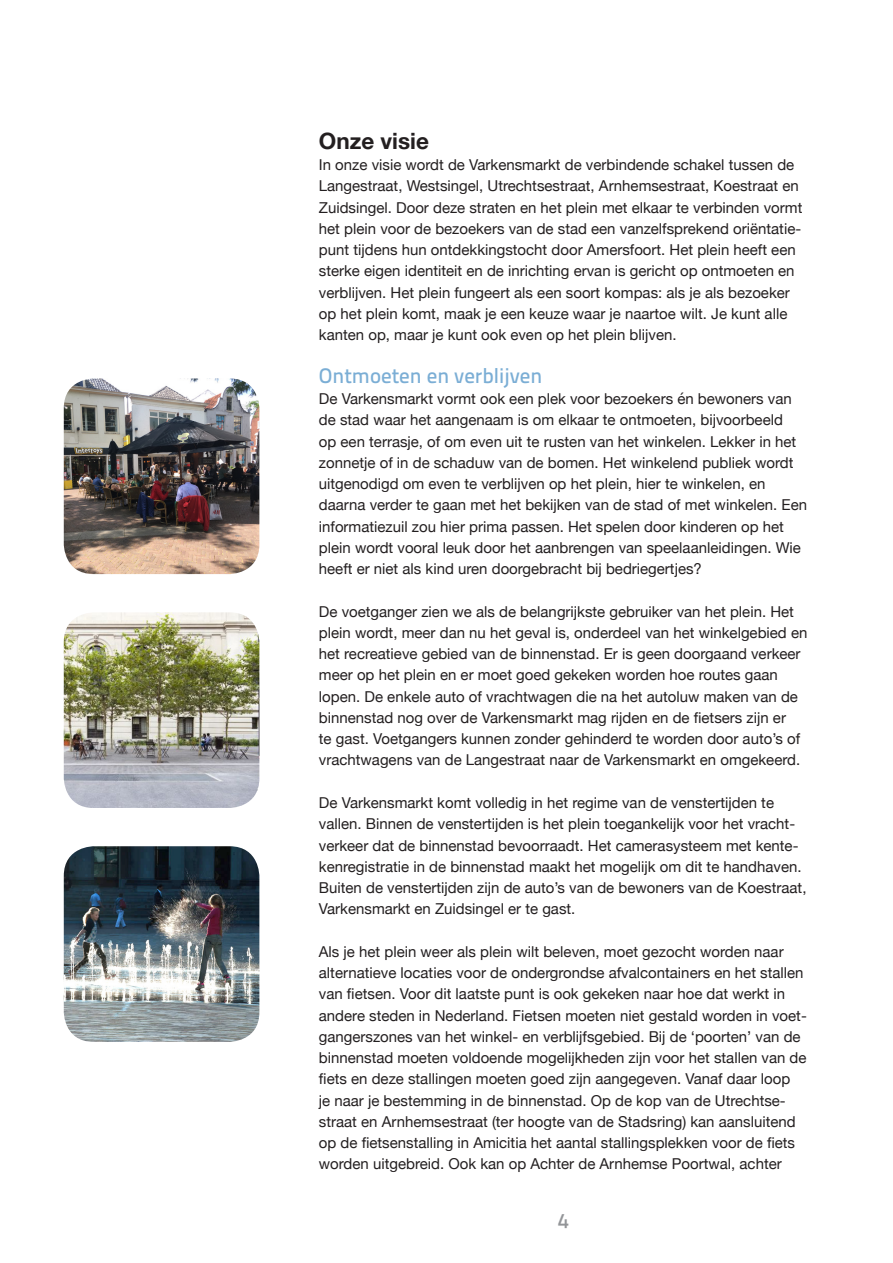
<style>
.page{position:relative;width:893px;height:1263px;background:#fff}
.page>*{position:absolute;margin:0;border:0;box-sizing:border-box;transform-origin:0 0}
.Paragraaf_kop{font:700 22.5px "Helvetica Neue";color:#231f20}
.Subkop{font:500 21px "Titillium Text 22 L";color:#7baed5}
.t1{font:500 21px "Titillium Text 22 L";color:#939598}
.t2{font:15px/21.3px "Helvetica Neue";color:#231f20}
</style>
<div class="page">
<img style="left:64px;top:612px;width:195px;height:196px">
<img style="left:64px;top:846px;width:195px;height:196px">
<img style="left:64px;top:378px;width:195px;height:196px">
<p class="Paragraaf_kop" style="left:319px;top:123px;width:112px">Onze visie</p>
<p class="t2" style="left:319px;top:155px;width:485px">In onze visie wordt de Varkensmarkt de verbindende schakel tussen de Langestraat, Westsingel, Utrechtsestraat, Arnhemsestraat, Koestraat en Zuidsingel. Door deze straten en het plein met elkaar te verbinden vormt het plein voor de bezoekers van de stad een vanzelfsprekend oriëntatie&shy;punt tijdens hun ontdekkingstocht door Amersfoort. Het plein heeft een sterke eigen identiteit en de inrichting ervan is gericht op ontmoeten en verblijven. Het plein fungeert als een soort kompas: als je als bezoeker op het plein komt, maak je een keuze waar je naartoe wilt. Je kunt alle kanten op, maar je kunt ook even op het plein blijven.</p>
<p class="Subkop" style="left:319px;top:359px;width:225px">Ontmoeten en verblijven</p>
<p class="t2" style="left:319px;top:389px;width:490px">De Varkensmarkt vormt ook een plek voor bezoekers én bewoners van de stad waar het aangenaam is om elkaar te ontmoeten, bijvoorbeeld<br>op een terrasje, of om even uit te rusten van het winkelen. Lekker in het zonnetje of in de schaduw van de bomen. Het winkelend publiek wordt uitgenodigd om even te verblijven op het plein, hier te winkelen, en daarna verder te gaan met het bekijken van de stad of met winkelen. Een informatiezuil zou hier prima passen. Het spelen door kinderen op het plein wordt vooral leuk door het aanbrengen van speelaanleidingen. Wie heeft er niet als kind uren doorgebracht bij bedriegertjes?</p>
<p class="t2" style="left:319px;top:601px;width:490px">De voetganger zien we als de belangrijkste gebruiker van het plein. Het plein wordt, meer dan nu het geval is, onderdeel van het winkelgebied en het recreatieve gebied van de binnenstad. Er is geen doorgaand verkeer meer op het plein en er moet goed gekeken worden hoe routes gaan lopen. De enkele auto of vrachtwagen die na het autoluw maken van de binnenstad nog over de Varkensmarkt mag rijden en de fietsers zijn er<br>te gast. Voetgangers kunnen zonder gehinderd te worden door auto’s of vrachtwagens van de Langestraat naar de Varkensmarkt en omgekeerd.</p>
<p class="t2" style="left:319px;top:793px;width:489px">De Varkensmarkt komt volledig in het regime van de venstertijden te vallen. Binnen de venstertijden is het plein toegankelijk voor het vracht&shy;verkeer dat de binnenstad bevoorraadt. Het camerasysteem met kente&shy;kenregistratie in de binnenstad maakt het mogelijk om dit te handhaven.<br>Buiten de venstertijden zijn de auto’s van de bewoners van de Koestraat, Varkensmarkt en Zuidsingel er te gast.</p>
<p class="t2" style="left:319px;top:942px;width:489px">Als je het plein weer als plein wilt beleven, moet gezocht worden naar alternatieve locaties voor de ondergrondse afvalcontainers en het stallen van fietsen. Voor dit laatste punt is ook gekeken naar hoe dat werkt in andere steden in Nederland. Fietsen moeten niet gestald worden in voet&shy;gangerszones van het winkel- en verblijfsgebied. Bij de ‘poorten’ van de binnenstad moeten voldoende mogelijkheden zijn voor het stallen van de fiets en deze stallingen moeten goed zijn aangegeven. Vanaf daar loop<br>je naar je bestemming in de binnenstad. Op de kop van de Utrechtse&shy;straat en Arnhemsestraat (ter hoogte van de Stadsring) kan aansluitend op de fietsenstalling in Amicitia het aantal stallingsplekken voor de fiets worden uitgebreid. Ook kan op Achter de Arnhemse Poortwal, achter</p>
<h2 class="t1" style="left:558px;top:1204px;width:13px">4</h2>
</div>
